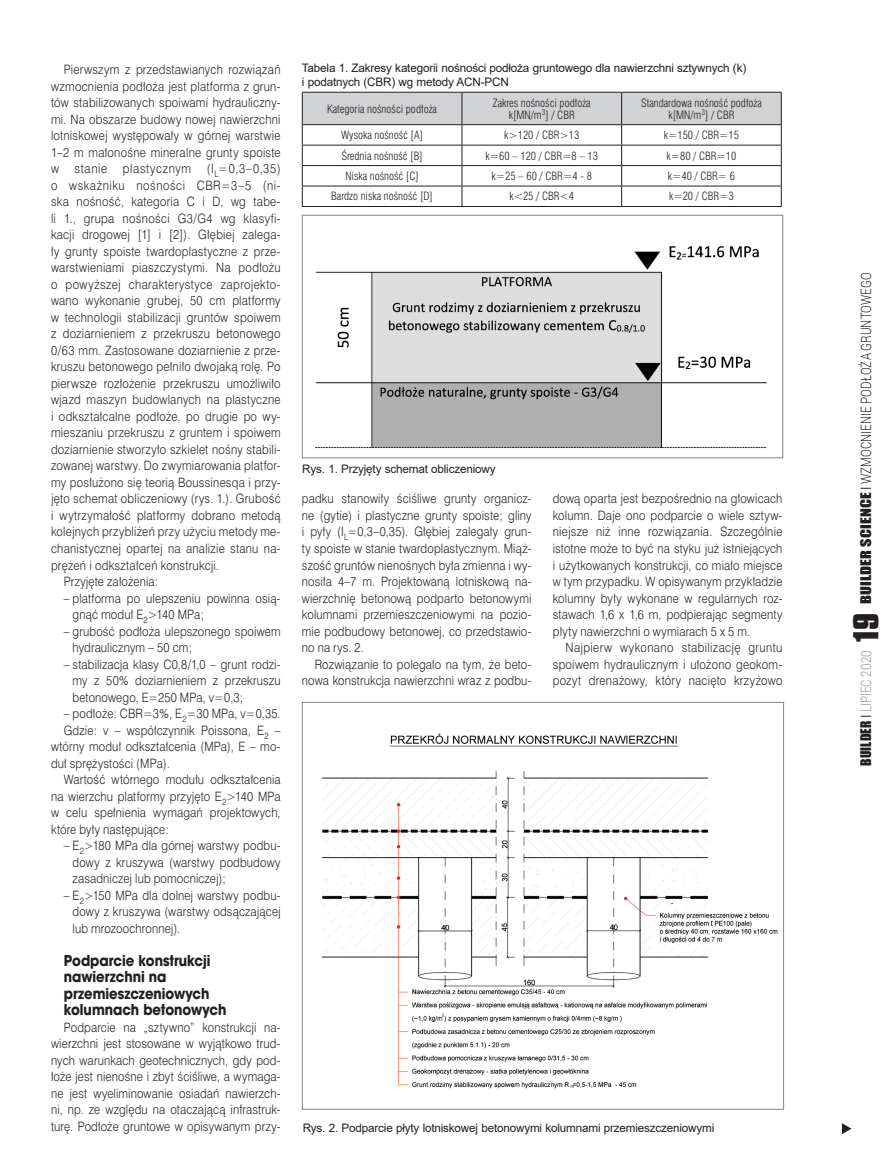
<style>
.page{position:relative;width:893px;height:1170px;background:#fff}
.page>*{position:absolute;margin:0;border:0;box-sizing:border-box;transform-origin:0 0}
.srodtytul{font:700 16.5px/16.5px "Avant Gar Got Itc TEE";color:#231f20;scale:.9 1}
.t1{font:300 14.25px "Roboto";color:#231f20;scale:.8 1}
.t2{font:300 14.25px "Roboto";color:#939598;scale:.8 1}
.tekst_swiss{font:12px/16.5px "Swis 721 Lt PL";letter-spacing:.015em;color:#231f20;text-align:justify;scale:.89 1}
.tekst_swiss-2{font:12px "Swis 721 Lt PL";letter-spacing:.055em;color:#231f20;scale:.89 1}
.Fot_podpis{font:11.7px/13.5px "Arial";letter-spacing:-.015em;color:#231f20}
.TABELOWY{font:10.5px/12px "Swis 721 Lt Cn PL";color:#231f20;text-align:center}
.s1{font-family:"Impact";font-weight:400;font-size:13.5px}
.s2{font-family:"Swis 721 Lt PL";font-weight:400;font-size:13.5px}
.s3{font-family:"Impact";font-weight:400;font-size:13.5px;color:#231f20}
.s4{font-family:"Swis 721 Lt PL";font-weight:400;font-size:13.5px;color:#231f20}
.s5{font-family:"Compacta PL";font-weight:700;font-size:30px;color:#231f20}
</style>
<div class="page">
<svg style="left:302px;top:92px;width:480px;height:114px"></svg>
<hr style="left:302px;top:206px;width:160px;height:1px;background:#231f20">
<hr style="left:462px;top:206px;width:160px;height:1px;background:#231f20">
<hr style="left:622px;top:206px;width:160px;height:1px;background:#231f20">
<img style="left:315px;top:246px;width:452px;height:202px">
<div style="left:302px;top:215px;width:481px;height:243px;border:1px solid #808285"></div>
<img style="left:322px;top:733px;width:456px;height:356px">
<svg style="left:842px;top:1123px;width:9px;height:11px"></svg>
<p class="tekst_swiss" style="left:51px;top:61px;width:259px;text-indent:13px">Pierwszym z przedstawianych rozwiązań wzmocnienia podłoża jest platforma z grun&shy;tów stabilizowanych spoiwami hydrauliczny&shy;mi. Na obszarze budowy nowej nawierzchni lotniskowej występowały w górnej warstwie 1–2 m małonośne mineralne grunty spoiste w</p>
<p class="tekst_swiss" style="left:51px;top:160px;width:259px;text-indent:156px">(I<sub>L</sub>=0,3–0,35) o wskaźniku nośności CBR=3–5 (ni&shy;ska nośność, kategoria C i D, wg tabe&shy;li 1., grupa nośności G3/G4 wg klasyfi&shy;kacji drogowej [1] i [2]). Głębiej zalega&shy;ły grunty spoiste twardoplastyczne z prze&shy;warstwieniami piaszczystymi. Na podłożu o powyższej charakterystyce zaprojekto&shy;wano wykonanie grubej, 50 cm platformy w technologii stabilizacji gruntów spoiwem z doziarnieniem z przekruszu betonowego 0/63 mm. Zastosowane doziarnienie z prze&shy;kruszu betonowego pełniło dwojaką rolę. Po pierwsze rozłożenie przekruszu umożliwiło wjazd maszyn budowlanych na plastyczne i odkształcalne podłoże, po drugie po wy&shy;mieszaniu przekruszu z gruntem i spoiwem doziarnienie stworzyło szkielet nośny stabili&shy;zowanej warstwy. Do zwymiarowania platfor&shy;my posłużono się teorią Boussinesqa i przy&shy;jęto schemat obliczeniowy (rys. 1.). Grubość i wytrzymałość platformy dobrano metodą kolejnych przybliżeń przy użyciu metody me&shy;chanistycznej opartej na analizie stanu na&shy;prężeń i odkształceń konstrukcji.</p>
<p class="tekst_swiss" style="left:64px;top:573px;width:108px">Przyjęte założenia:</p>
<p class="tekst_swiss" style="left:73px;top:589px;width:235px;text-indent:-9px">– platforma po ulepszeniu powinna osią&shy;gnąć moduł E<sub>2</sub>&gt;140 MPa;</p>
<p class="tekst_swiss" style="left:73px;top:622px;width:235px;text-indent:-9px">– grubość podłoża ulepszonego spoiwem hydraulicznym – 50 cm;</p>
<p class="tekst_swiss" style="left:73px;top:655px;width:235px;text-indent:-9px">– stabilizacja klasy C0,8/1,0 – grunt rodzi&shy;my z 50% doziarnieniem z przekruszu betonowego, E=250 MPa, v=0,3;</p>
<p class="tekst_swiss" style="left:64px;top:705px;width:245px">– podłoże: CBR=3%, E<sub>2</sub>=30 MPa, v=0,35.</p>
<p class="tekst_swiss" style="left:51px;top:721px;width:259px;text-indent:13px">Gdzie: v – współczynnik Poissona, E<sub>2</sub> – wtórny moduł odkształcenia (MPa), E – mo&shy;duł sprężystości (MPa).</p>
<p class="tekst_swiss" style="left:51px;top:771px;width:259px;text-indent:13px">Wartość wtórnego modułu odkształcenia na wierzchu platformy przyjęto E<sub>2</sub>&gt;140 MPa w celu spełnienia wymagań projektowych, które były następujące:</p>
<p class="tekst_swiss" style="left:73px;top:837px;width:235px;text-indent:-9px">– E<sub>2</sub>&gt;180 MPa dla górnej warstwy podbu&shy;dowy z kruszywa (warstwy podbudowy zasadniczej lub pomocniczej);</p>
<p class="tekst_swiss" style="left:73px;top:886px;width:235px;text-indent:-9px">– E<sub>2</sub>&gt;150 MPa dla dolnej warstwy podbu&shy;dowy z kruszywa (warstwy odsączającej lub mrozoochronnej).</p>
<p class="srodtytul" style="left:64px;top:951px;width:182px">Podparcie konstrukcji nawierzchni na przemieszczeniowych kolumnach betonowych</p>
<p class="tekst_swiss" style="left:51px;top:1018px;width:259px;text-indent:13px">Podparcie na „sztywno” konstrukcji na&shy;wierzchni jest stosowane w wyjątkowo trud&shy;nych warunkach geotechnicznych, gdy pod&shy;łoże jest nienośne i zbyt ściśliwe, a wymaga&shy;ne jest wyeliminowanie osiadań nawierzch&shy;ni, np. ze względu na otaczającą infrastruk&shy;turę. Podłoże gruntowe w opisywanym przy-</p>
<p class="tekst_swiss" style="left:75px;top:160px;width:38px">stanie</p>
<p class="tekst_swiss-2" style="left:123px;top:161px;width:78px">plastycznym</p>
<p class="Fot_podpis" style="left:302px;top:61px;width:446px">Tabela 1. Zakresy kategorii nośności podłoża gruntowego dla nawierzchni sztywnych (k) i podatnych (CBR) wg metody ACN-PCN</p>
<p class="TABELOWY" style="left:327px;top:103px;width:111px">Kategoria nośności podłoża</p>
<p class="TABELOWY" style="left:493px;top:97px;width:99px">Zakres nośności podłoża k[MN/m<sup>3</sup>] / CBR</p>
<p class="TABELOWY" style="left:641px;top:97px;width:122px">Standardowa nośność podłoża k[MN/m<sup>3</sup>] / CBR</p>
<p class="TABELOWY" style="left:341px;top:129px;width:84px">Wysoka nośność [A]</p>
<p class="TABELOWY" style="left:504px;top:129px;width:77px">k&gt;120 / CBR&gt;13</p>
<p class="TABELOWY" style="left:664px;top:129px;width:77px">k=150 / CBR=15</p>
<p class="TABELOWY" style="left:341px;top:149px;width:83px">Średnia nośność [B]</p>
<p class="TABELOWY" style="left:485px;top:149px;width:114px">k=60 – 120 / CBR=8 – 13</p>
<p class="TABELOWY" style="left:666px;top:149px;width:71px">k=80 / CBR=10</p>
<p class="TABELOWY" style="left:345px;top:170px;width:75px">Niska nośność [C]</p>
<p class="TABELOWY" style="left:492px;top:170px;width:102px">k=25 – 60 / CBR=4 - 8</p>
<p class="TABELOWY" style="left:668px;top:170px;width:69px">k=40 / CBR= 6</p>
<p class="TABELOWY" style="left:331px;top:190px;width:103px">Bardzo niska nośność [D]</p>
<p class="TABELOWY" style="left:509px;top:190px;width:66px">k&lt;25 / CBR&lt;4</p>
<p class="TABELOWY" style="left:669px;top:190px;width:66px">k=20 / CBR=3</p>
<p class="Fot_podpis" style="left:302px;top:462px;width:195px">Rys. 1. Przyjęty schemat obliczeniowy</p>
<p class="tekst_swiss" style="left:302px;top:490px;width:259px">padku stanowiły ściśliwe grunty organicz&shy;ne (gytie) i plastyczne grunty spoiste; gliny i pyły (I<sub>L</sub>=0,3–0,35). Głębiej zalegały grun&shy;ty spoiste w stanie twardoplastycznym. Miąż&shy;szość gruntów nienośnych była zmienna i wy&shy;nosiła 4–7 m. Projektowaną lotniskową na&shy;wierzchnię betonową podparto betonowymi kolumnami przemieszczeniowymi na pozio&shy;mie podbudowy betonowej, co przedstawio&shy;no na rys. 2.</p>
<p class="tekst_swiss" style="left:302px;top:655px;width:259px;text-align:right">Rozwiązanie to polegało na tym, że beto&shy;nowa konstrukcja nawierzchni wraz z podbu-</p>
<p class="tekst_swiss" style="left:553px;top:490px;width:259px">dową oparta jest bezpośrednio na głowicach kolumn. Daje ono podparcie o wiele sztyw&shy;niejsze niż inne rozwiązania. Szczególnie istotne może to być na styku już istniejących i użytkowanych konstrukcji, co miało miejsce w tym przypadku. W opisywanym przykładzie kolumny były wykonane w regularnych roz&shy;stawach 1,6 x 1,6 m, podpierając segmenty płyty nawierzchni o wymiarach 5 x 5 m.</p>
<p class="tekst_swiss" style="left:553px;top:639px;width:259px;text-indent:13px">Najpierw wykonano stabilizację gruntu spoiwem hydraulicznym i ułożono geokom&shy;pozyt drenażowy, który nacięto krzyżowo</p>
<p class="Fot_podpis" style="left:303px;top:1121px;width:413px">Rys. 2. Podparcie płyty lotniskowej betonowymi kolumnami przemieszczeniowymi</p>
<p class="t1" style="left:856px;top:604px;width:416px;rotate:-90deg"><span class="s1">BUILDER SCIENCE</span> <span class="s2">I</span> WZMOCNIENIE PODŁOŻA GRUNTOWEGO</p>
<p class="t2" style="left:856px;top:765px;width:192px;rotate:-90deg"><span class="s3">BUILDER</span> <span class="s4">I</span> LIPIEC 2020 <span class="s5">19</span></p>
</div>
